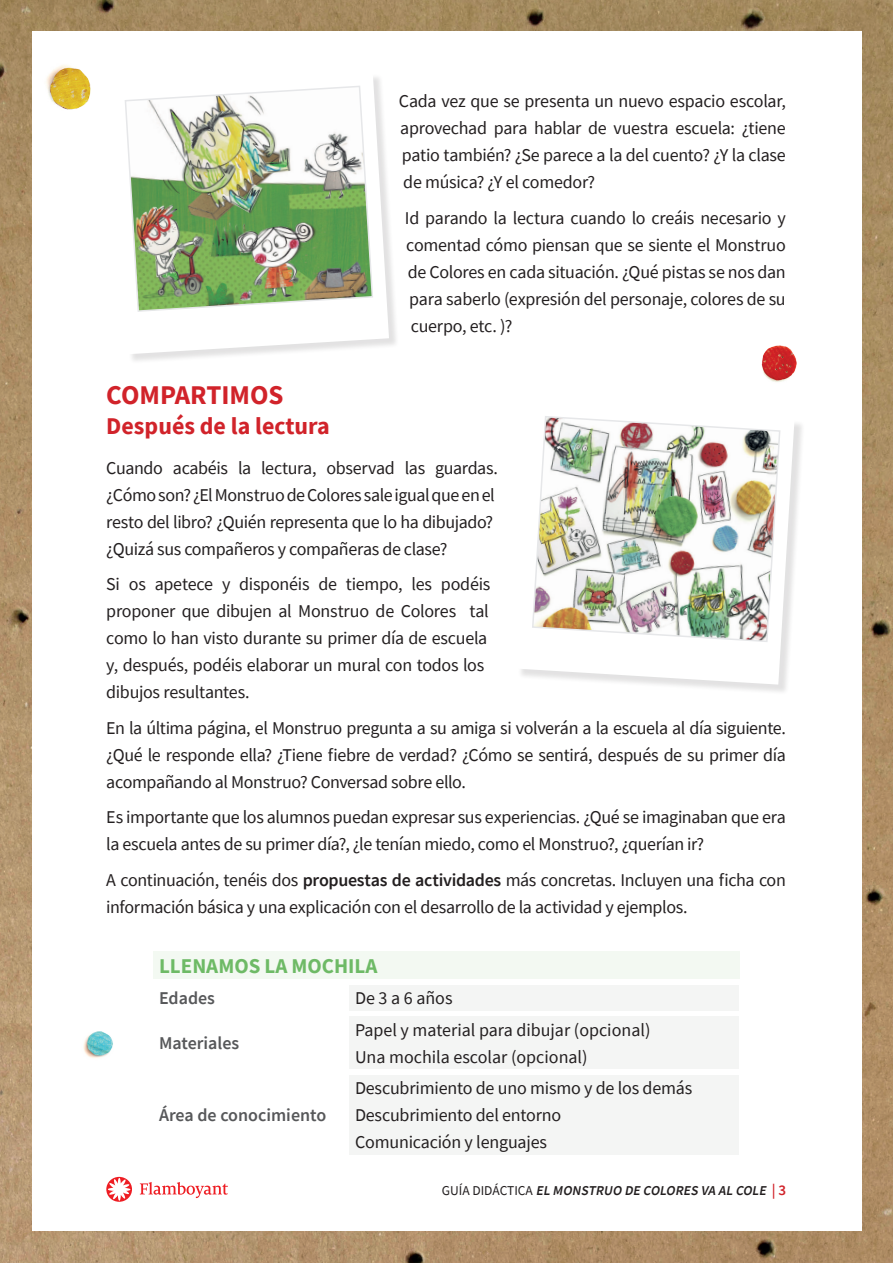
<style>
.page{position:relative;width:893px;height:1263px;background:#fff}
.page>*{position:absolute;margin:0;border:0;box-sizing:border-box;transform-origin:0 0}
.t1{font:700 27px "Source Sans Pro";color:#d1232a}
.t2{font:700 24px "Source Sans Pro";color:#d1232a}
.t3{font:700 21px "Source Sans Pro";color:#6eba66}
.t4{font:18px/27px "Source Sans Pro";letter-spacing:-.02em;color:#231f20}
.t5{font:18px/27px "Source Sans Pro";color:#231f20}
.t6{font:600 18px "Source Sans Pro";color:#57585a}
.t7{font:italic 600 13.5px "Source Sans Pro";color:#231f20}
.s1{font-weight:600}
.s2{font-weight:400;font-style:normal}
.s3{font-style:normal;font-size:15px;color:#d1232a}
</style>
<div class="page">
<img style="left:0;top:0;width:893px;height:1263px">
<div style="left:32px;top:32px;width:829px;height:1199px;background:#fff"></div>
<img style="left:46px;top:65px;width:45px;height:45px">
<img style="left:761px;top:345px;width:36px;height:37px">
<img style="left:83px;top:1031px;width:30px;height:27px">
<div style="left:153px;top:951px;width:587px;height:28px;background:#f3f9f2"></div>
<div style="left:349px;top:985px;width:389px;height:25px;background:#f4f5f4"></div>
<div style="left:349px;top:1016px;width:389px;height:53px;background:#f4f5f4"></div>
<div style="left:349px;top:1075px;width:389px;height:79px;background:#f4f5f4"></div>
<div style="left:518px;top:404px;width:287px;height:291px;background:#231f20;opacity:.13"></div>
<svg style="left:518px;top:404px;width:277px;height:281px"></svg>
<img style="left:531px;top:415px;width:250px;height:228px">
<div style="left:112px;top:74px;width:288px;height:291px;background:#231f20;opacity:.13"></div>
<svg style="left:112px;top:74px;width:277px;height:280px"></svg>
<img style="left:124px;top:85px;width:250px;height:228px">
<svg style="left:140px;top:1182px;width:88px;height:16px"></svg>
<svg style="left:106px;top:1177px;width:26px;height:25px"></svg>
<svg style="left:108px;top:1178px;width:22px;height:23px"></svg>
<p class="t4" style="left:399px;top:87px;width:388px;text-align:justify">Cada vez que se presenta un nuevo espacio escolar, aprovechad para hablar de vuestra escuela: ¿tiene patio también? ¿Se parece a la del cuento? ¿Y la clase de música? ¿Y el comedor?</p>
<p class="t4" style="left:405px;top:204px;width:383px;text-align:justify">Id parando la lectura cuando lo creáis necesario y comentad cómo piensan que se siente el Monstruo de Colores en cada situación. ¿Qué pistas se nos dan para saberlo (expresión del personaje, colores de su cuerpo, etc. )?</p>
<h1 class="t1" style="left:106px;top:377px;width:179px">COMPARTIMOS</h1>
<h2 class="t2" style="left:106px;top:410px;width:225px">Después de la lectura</h2>
<p class="t4" style="left:106px;top:454px;width:393px">Cuando acabéis la lectura, observad las guardas. ¿Cómo son? ¿El Monstruo de Colores sale igual que en el resto del libro? ¿Quién representa que lo ha dibujado? ¿Quizá sus compañeros y compañeras de clase?</p>
<p class="t4" style="left:106px;top:571px;width:385px">Si os apetece y disponéis de tiempo, les podéis proponer que dibujen al Monstruo de Colores tal como lo han visto durante su primer día de escuela y, después, podéis elaborar un mural con todos los dibujos resultantes.</p>
<p class="t4" style="left:106px;top:714px;width:681px;text-align:justify">En la última página, el Monstruo pregunta a su amiga si volverán a la escuela al día siguiente. ¿Qué le responde ella? ¿Tiene fiebre de verdad? ¿Cómo se sentirá, después de su primer día acompañando al Monstruo? Conversad sobre ello.</p>
<p class="t4" style="left:106px;top:804px;width:681px">Es importante que los alumnos puedan expresar sus experiencias. ¿Qué se imaginaban que era la escuela antes de su primer día?, ¿le tenían miedo, como el Monstruo?, ¿querían ir?</p>
<p class="t4" style="left:106px;top:866px;width:681px">A continuación, tenéis dos <span class="s1">propuestas de actividades</span> más concretas. Incluyen una ficha con información básica y una explicación con el desarrollo de la actividad y ejemplos.</p>
<p class="t3" style="left:159px;top:951px;width:220px">LLENAMOS LA MOCHILA</p>
<p class="t6" style="left:159px;top:986px;width:57px">Edades</p>
<p class="t4" style="left:355px;top:985px;width:99px">De 3 a 6 años</p>
<p class="t6" style="left:159px;top:1031px;width:82px">Materiales</p>
<p class="t5" style="left:355px;top:1016px;width:297px">Papel y material para dibujar (opcional)<br>Una mochila escolar (opcional)</p>
<p class="t6" style="left:159px;top:1103px;width:169px">Área de conocimiento</p>
<p class="t4" style="left:355px;top:1075px;width:339px">Descubrimiento de uno mismo y de los demás<br>Descubrimiento del entorno<br>Comunicación y lenguajes</p>
<p class="t7" style="left:442px;top:1181px;width:346px"><span class="s2">G U ÍA D I DÁCT I CA</span> EL MONSTRUO DE COLORES VA AL COLE <span class="s3">| 3</span></p>
</div>
